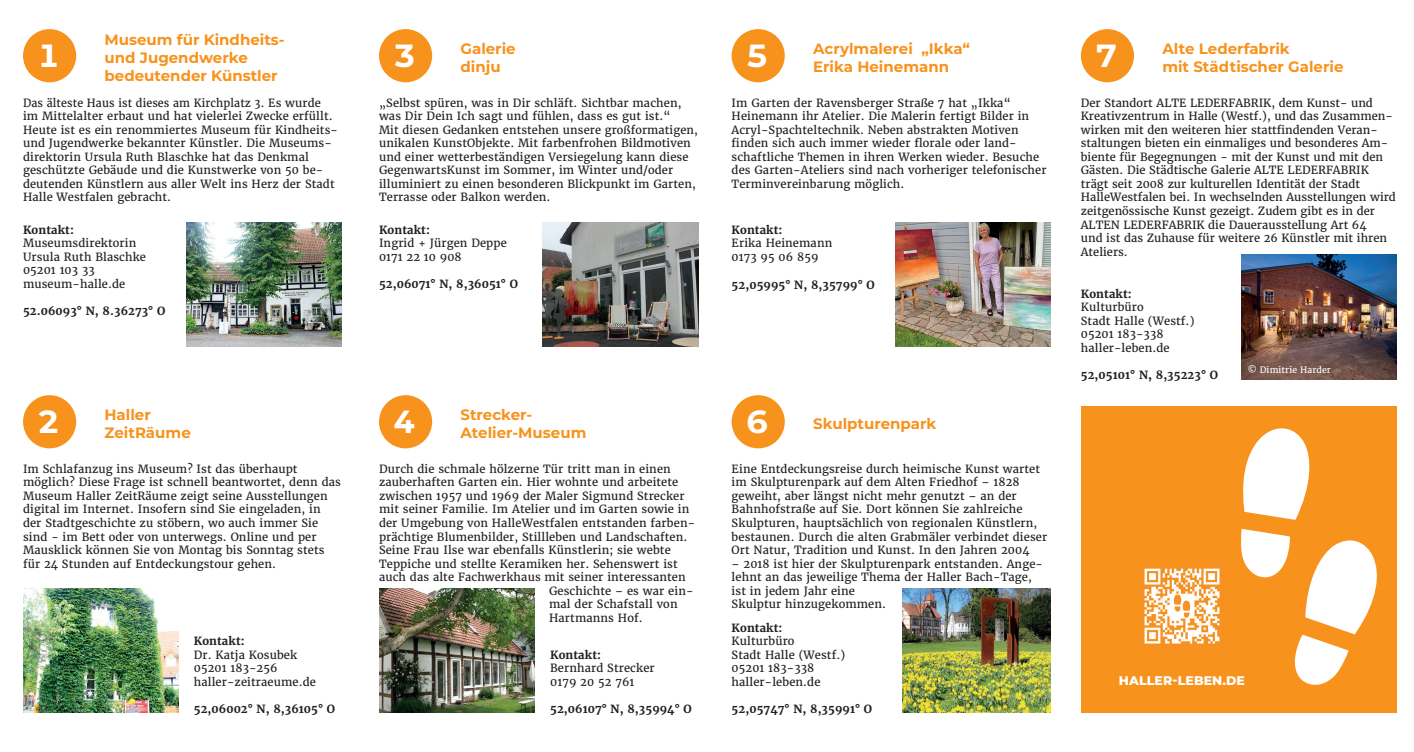
<style>
.page{position:relative;width:1414px;height:752px;background:#fff}
.page>*{position:absolute;margin:0;border:0;box-sizing:border-box;transform-origin:0 0}
.t1{font:700 32px "Montserrat";color:#fff}
.t2{font:700 15px/18px "Montserrat";color:#f7931d}
.t3{font:800 12.5px "Montserrat";letter-spacing:.01em;color:#fff}
.t4{font:11.25px/13.5px "Merriweather";letter-spacing:.01em;color:#231f20}
.t5{font:11.25px/13.5px "Merriweather";letter-spacing:.01em;color:#231f20;scale:.96 1}
.t6{font:700 11.25px "Merriweather";letter-spacing:.01em;color:#231f20}
.t7{font:8.75px "Merriweather";letter-spacing:.01em;color:#fff}
</style>
<div class="page">
<img style="left:186px;top:223px;width:156px;height:124px">
<img style="left:23px;top:588px;width:156px;height:124px">
<div style="left:23px;top:29px;width:53px;height:53px;background:#f7931d;border-radius:50%"></div>
<div style="left:23px;top:395px;width:53px;height:53px;background:#f7931d;border-radius:50%"></div>
<img style="left:379px;top:588px;width:156px;height:124px">
<img style="left:542px;top:223px;width:156px;height:124px">
<div style="left:379px;top:29px;width:53px;height:53px;background:#f7931d;border-radius:50%"></div>
<div style="left:379px;top:395px;width:53px;height:53px;background:#f7931d;border-radius:50%"></div>
<img style="left:895px;top:223px;width:156px;height:124px">
<img style="left:902px;top:588px;width:148px;height:124px">
<div style="left:732px;top:29px;width:53px;height:53px;background:#f7931d;border-radius:50%"></div>
<div style="left:732px;top:395px;width:53px;height:53px;background:#f7931d;border-radius:50%"></div>
<img style="left:1241px;top:255px;width:156px;height:124px">
<div style="left:1081px;top:29px;width:53px;height:53px;background:#f7931d;border-radius:50%"></div>
<div style="left:1081px;top:406px;width:315px;height:306px;background:#f7931d"></div>
<svg style="left:1241px;top:410px;width:156px;height:277px"></svg>
<img style="left:1144px;top:568px;width:76px;height:76px">
<h1 class="t1" style="left:37px;top:32px;width:24px">1</h1>
<h2 class="t2" style="left:105px;top:30px;width:182px">Museum für Kindheits&shy;und Jugendwerke bedeutender Künstler</h2>
<p class="t5" style="left:23px;top:96px;width:330px">Das älteste Haus ist dieses am Kirchplatz 3. Es wurde im Mittelalter erbaut und hat vielerlei Zwecke erfüllt.<br>Heute ist es ein renommiertes Museum für Kindheits&shy;und Jugendwerke bekannter Künstler. Die Museums&shy;direktorin Ursula Ruth Blaschke hat das Denkmal geschützte Gebäude und die Kunstwerke von 50 be&shy;deutenden Künstlern aus aller Welt ins Herz der Stadt Halle Westfalen gebracht.</p>
<p class="t6" style="left:23px;top:222px;width:52px">Kontakt:</p>
<p class="t4" style="left:23px;top:236px;width:125px">Museumsdirektorin<br>Ursula Ruth Blaschke<br>05201 103 33 museum-halle.de</p>
<p class="t6" style="left:23px;top:303px;width:144px">52.06093° N, 8.36273° O</p>
<h1 class="t1" style="left:37px;top:398px;width:24px">2</h1>
<h2 class="t2" style="left:105px;top:405px;width:88px">Haller<br>ZeitRäume</h2>
<p class="t4" style="left:23px;top:462px;width:319px">Im Schlafanzug ins Museum? Ist das überhaupt möglich? Diese Frage ist schnell beantwortet, denn das Museum Haller ZeitRäume zeigt seine Ausstellungen digital im Internet. Insofern sind Sie eingeladen, in der Stadtgeschichte zu stöbern, wo auch immer Sie sind - im Bett oder von unterwegs. Online und per Mausklick können Sie von Montag bis Sonntag stets für 24 Stunden auf Entdeckungstour gehen.</p>
<p class="t6" style="left:194px;top:633px;width:52px">Kontakt:</p>
<p class="t4" style="left:194px;top:647px;width:124px">Dr. Katja Kosubek<br>05201 183-256 haller-zeitraeume.de</p>
<p class="t6" style="left:194px;top:701px;width:143px">52,06002° N, 8,36105° O</p>
<h1 class="t1" style="left:393px;top:32px;width:24px">3</h1>
<h2 class="t2" style="left:460px;top:39px;width:57px">Galerie dinju</h2>
<p class="t4" style="left:379px;top:96px;width:320px">„Selbst spüren, was in Dir schläft. Sichtbar machen, was Dir Dein Ich sagt und fühlen, dass es gut ist.“<br>Mit diesen Gedanken entstehen unsere großformatigen, unikalen KunstObjekte. Mit farbenfrohen Bildmotiven und einer wetterbeständigen Versiegelung kann diese GegenwartsKunst im Sommer, im Winter und/oder illuminiert zu einen besonderen Blickpunkt im Garten, Terrasse oder Balkon werden.</p>
<p class="t6" style="left:379px;top:222px;width:52px">Kontakt:</p>
<p class="t4" style="left:379px;top:236px;width:129px">Ingrid + Jürgen Deppe<br>0171 22 10 908</p>
<p class="t6" style="left:379px;top:276px;width:140px">52,06071° N, 8,36051° O</p>
<h1 class="t1" style="left:393px;top:398px;width:24px">4</h1>
<h2 class="t2" style="left:460px;top:405px;width:127px">Strecker-<br>Atelier-Museum</h2>
<p class="t4" style="left:379px;top:462px;width:293px">Durch die schmale hölzerne Tür tritt man in einen</p>
<p class="t4" style="left:379px;top:475px;width:301px">zauberhaften Garten ein. Hier wohnte und arbeitete</p>
<p class="t4" style="left:379px;top:489px;width:307px">zwischen 1957 und 1969 der Maler Sigmund Strecker</p>
<p class="t4" style="left:379px;top:502px;width:312px">mit seiner Familie. Im Atelier und im Garten sowie in</p>
<p class="t4" style="left:379px;top:516px;width:318px">der Umgebung von HalleWestfalen entstanden farben-</p>
<p class="t4" style="left:379px;top:529px;width:310px">prächtige Blumenbilder, Stillleben und Landschaften.</p>
<p class="t4" style="left:379px;top:543px;width:293px">Seine Frau Ilse war ebenfalls Künstlerin; sie webte</p>
<p class="t4" style="left:379px;top:556px;width:300px">Teppiche und stellte Keramiken her. Sehenswert ist</p>
<p class="t4" style="left:379px;top:570px;width:308px">auch das alte Fachwerkhaus mit seiner interessanten</p>
<p class="t4" style="left:549px;top:583px;width:146px">Geschichte – es war ein-</p>
<p class="t4" style="left:549px;top:597px;width:130px">mal der Schafstall von</p>
<p class="t4" style="left:549px;top:610px;width:95px">Hartmanns Hof.</p>
<p class="t6" style="left:550px;top:647px;width:52px">Kontakt:</p>
<p class="t4" style="left:550px;top:661px;width:106px">Bernhard Strecker<br>0179 20 52 761</p>
<p class="t6" style="left:550px;top:701px;width:143px">52,06107° N, 8,35994° O</p>
<h1 class="t1" style="left:746px;top:32px;width:24px">5</h1>
<h2 class="t2" style="left:813px;top:39px;width:158px">Acrylmalerei „Ikka“<br>Erika Heinemann</h2>
<p class="t4" style="left:732px;top:96px;width:316px">Im Garten der Ravensberger Straße 7 hat „Ikka“ Heinemann ihr Atelier. Die Malerin fertigt Bilder in Acryl-Spachteltechnik. Neben abstrakten Motiven finden sich auch immer wieder florale oder land&shy;schaftliche Themen in ihren Werken wieder. Besuche des Garten-Ateliers sind nach vorheriger telefonischer Terminvereinbarung möglich.</p>
<p class="t6" style="left:732px;top:222px;width:52px">Kontakt:</p>
<p class="t4" style="left:732px;top:236px;width:102px">Erika Heinemann<br>0173 95 06 859</p>
<p class="t6" style="left:732px;top:277px;width:145px">52,05995° N, 8,35799° O</p>
<h1 class="t1" style="left:746px;top:398px;width:24px">6</h1>
<h2 class="t2" style="left:813px;top:414px;width:125px">Skulpturenpark</h2>
<p class="t4" style="left:732px;top:462px;width:317px">Eine Entdeckungsreise durch heimische Kunst wartet im Skulpturenpark auf dem Alten Friedhof – 1828 geweiht, aber längst nicht mehr genutzt – an der Bahnhofstraße auf Sie. Dort können Sie zahlreiche Skulpturen, hauptsächlich von regionalen Künstlern, bestaunen. Durch die alten Grabmäler verbindet dieser Ort Natur, Tradition und Kunst. In den Jahren 2004</p>
<p class="t4" style="left:732px;top:556px;width:313px">– 2018 ist hier der Skulpturenpark entstanden. Ange&shy;lehnt an das jeweilige Thema der Haller Bach-Tage, ist in jedem Jahr eine<br>Skulptur hinzugekommen.</p>
<p class="t6" style="left:732px;top:620px;width:52px">Kontakt:</p>
<p class="t4" style="left:732px;top:634px;width:115px">Kulturbüro<br>Stadt Halle (Westf.)<br>05201 183-338 haller-leben.de</p>
<p class="t6" style="left:732px;top:701px;width:142px">52,05747° N, 8,35991° O</p>
<h1 class="t1" style="left:1095px;top:32px;width:24px">7</h1>
<h2 class="t2" style="left:1162px;top:39px;width:129px">Alte Lederfabrik</h2>
<h2 class="t2" style="left:1162px;top:57px;width:183px">mit Städtischer Galerie</h2>
<p class="t4" style="left:1081px;top:96px;width:317px">Der Standort ALTE LEDERFABRIK, dem Kunst- und Kreativzentrum in Halle (Westf.), und das Zusammen&shy;wirken mit den weiteren hier stattfindenden Veran&shy;staltungen bieten ein einmaliges und besonderes Am&shy;biente für Begegnungen - mit der Kunst und mit den Gästen. Die Städtische Galerie ALTE LEDERFABRIK trägt seit 2008 zur kulturellen Identität der Stadt HalleWestfalen bei. In wechselnden Ausstellungen wird zeitgenössische Kunst gezeigt. Zudem gibt es in der ALTEN LEDERFABRIK die Dauerausstellung Art 64<br>und ist das Zuhause für weitere 26 Künstler mit ihren Ateliers.</p>
<p class="t6" style="left:1081px;top:286px;width:52px">Kontakt:</p>
<p class="t4" style="left:1081px;top:300px;width:115px">Kulturbüro<br>Stadt Halle (Westf.)<br>05201 183-338 haller-leben.de</p>
<p class="t6" style="left:1081px;top:367px;width:139px">52,05101° N, 8,35223° O</p>
<p class="t7" style="left:1248px;top:364px;width:85px">© Dimitrie Harder</p>
<p class="t3" style="left:1119px;top:670px;width:128px">HALLER-LEBEN.DE</p>
</div>
